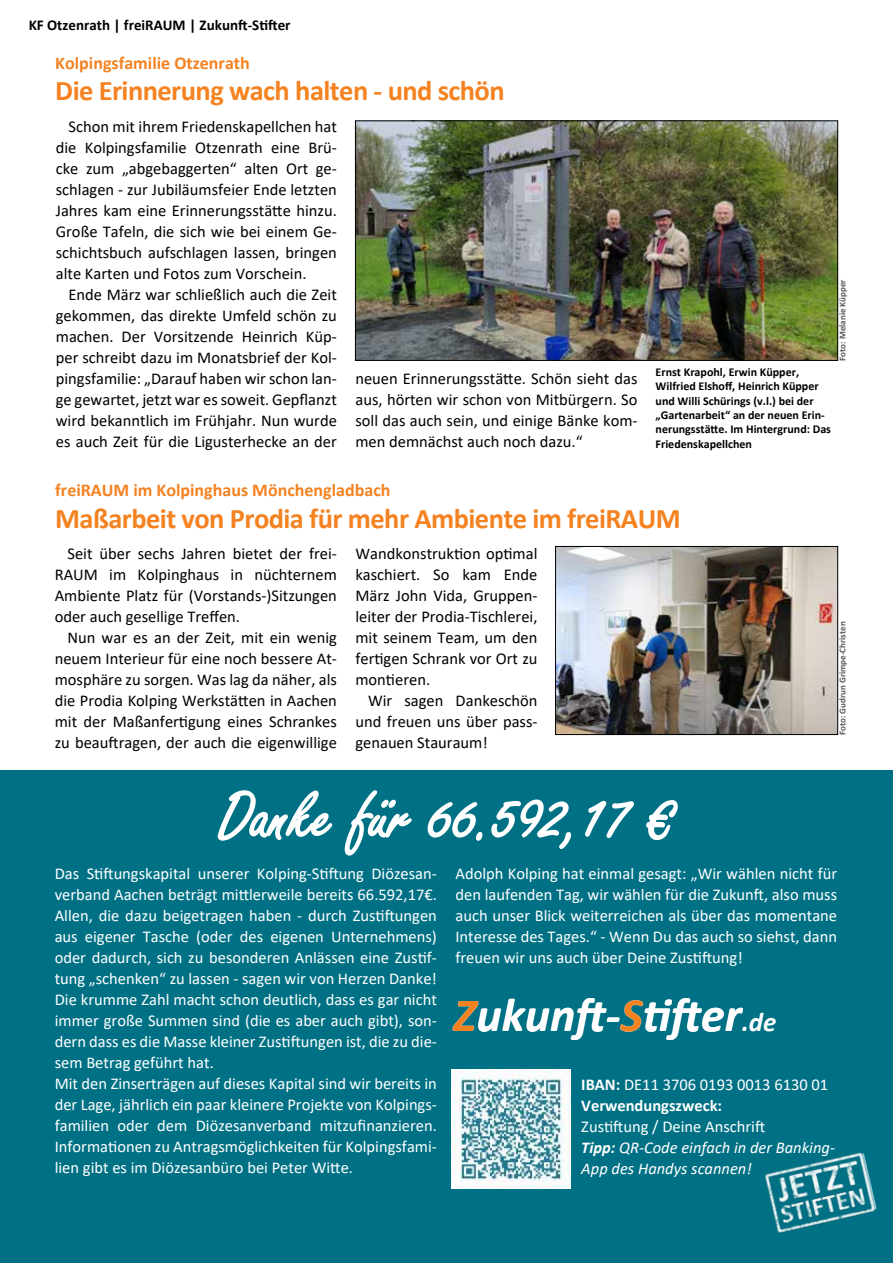
<style>
.page{position:relative;width:893px;height:1263px;background:#fff}
.page>*{position:absolute;margin:0;border:0;box-sizing:border-box;transform-origin:0 0}
.t1{font:72px "Freestyle Script";color:#fff}
.t2{font:italic 700 48px "Calibri";color:#fff}
.t3{font:700 28.5px "Calibri";letter-spacing:-.02em;color:#f58220}
.t4{font:700 18px "Calibri";color:#f58220}
.t5{font:16.5px/21px "Calibri";color:#000;text-align:justify}
.t6{font:16.5px/21px "Calibri";color:#fff}
.t7{font:italic 16.5px/21px "Calibri";color:#fff}
.t8{font:700 16.5px/21px "Calibri";color:#fff}
.t9{font:700 15px "Calibri";color:#000}
.t10{font:700 12px/14.4px "Calibri";color:#000}
.t11{font:700 9px "Calibri";color:#58595b}
.s1{color:#f58220}
.s2{font-size:27px}
.s3{font-weight:400}
.s4{font-style:normal}
.s5{font-weight:700}
</style>
<div class="page">
<div style="left:0;top:771px;width:893px;height:492px;background:#007185"></div>
<img style="left:557px;top:548px;width:279px;height:185px">
<div style="left:555px;top:546px;width:283px;height:189px;border:1px solid #000"></div>
<svg style="left:217px;top:790px;width:116px;height:51px"></svg>
<svg style="left:344px;top:790px;width:68px;height:66px"></svg>
<svg style="left:427px;top:802px;width:56px;height:39px"></svg>
<svg style="left:491px;top:799px;width:81px;height:50px"></svg>
<svg style="left:585px;top:800px;width:49px;height:38px"></svg>
<svg style="left:646px;top:800px;width:32px;height:40px"></svg>
<img style="left:452px;top:1070px;width:119px;height:119px">
<img style="left:765px;top:1152px;width:112px;height:81px">
<img style="left:357px;top:122px;width:479px;height:237px">
<div style="left:355px;top:120px;width:483px;height:241px;border:1px solid #000"></div>
<p class="t9" style="left:29px;top:14px;width:263px">KF Otzenrath | freiRAUM | Zukunft-Stifter</p>
<p class="t4" style="left:55px;top:50px;width:196px">Kolpingsfamilie Otzenrath</p>
<h3 class="t3" style="left:55px;top:71px;width:451px">Die Erinnerung wach halten - und schön</h3>
<p class="t5" style="left:56px;top:115px;width:283px;text-indent:13px">Schon mit ihrem Friedenskapellchen hat die Kolpingsfamilie Otzenrath eine Brü&shy;cke zum „abgebaggerten“ alten Ort ge&shy;schlagen - zur Jubiläumsfeier Ende letzten Jahres kam eine Erinnerungsstätte hinzu.<br>Große Tafeln, die sich wie bei einem Ge&shy;schichtsbuch aufschlagen lassen, bringen alte Karten und Fotos zum Vorschein.</p>
<p class="t5" style="left:56px;top:283px;width:283px;text-indent:13px">Ende März war schließlich auch die Zeit gekommen, das direkte Umfeld schön zu machen. Der Vorsitzende Heinrich Küp&shy;per schreibt dazu im Monatsbrief der Kol&shy;pingsfamilie: „Darauf haben wir schon lan&shy;ge gewartet, jetzt war es soweit. Gepflanzt wird bekanntlich im Frühjahr. Nun wurde es auch Zeit für die Ligusterhecke an der</p>
<p class="t5" style="left:355px;top:368px;width:284px">neuen Erinnerungsstätte. Schön sieht das aus, hörten wir schon von Mitbürgern. So soll das auch sein, und einige Bänke kom&shy;men demnächst auch noch dazu.“</p>
<p class="t10" style="left:656px;top:364px;width:177px">Ernst Krapohl, Erwin Küpper,<br>Wilfried Elshoff, Heinrich Küpper und Willi Schürings (v.l.) bei der „Gartenarbeit“ an der neuen Erin&shy;nerungsstätte. Im Hintergrund: Das<br>Friedenskapellchen</p>
<p class="t11" style="left:836px;top:361px;width:83px;rotate:-90deg">Foto: Melanie Küpper</p>
<p class="t4" style="left:55px;top:477px;width:337px">freiRAUM im Kolpinghaus Mönchengladbach</p>
<h3 class="t3" style="left:55px;top:498px;width:627px">Maßarbeit von Prodia für mehr Ambiente im freiRAUM</h3>
<p class="t5" style="left:55px;top:542px;width:284px;text-indent:13px">Seit über sechs Jahren bietet der frei-RAUM im Kolpinghaus in nüchternem Ambiente Platz für (Vorstands-)Sitzungen oder auch gesellige Treffen.</p>
<p class="t5" style="left:55px;top:626px;width:284px;text-indent:13px">Nun war es an der Zeit, mit ein wenig neuem Interieur für eine noch bessere At&shy;mosphäre zu sorgen. Was lag da näher, als die Prodia Kolping Werkstätten in Aachen mit der Maßanfertigung eines Schrankes zu beauftragen, der auch die eigenwillige</p>
<p class="t5" style="left:355px;top:542px;width:184px">Wandkonstruktion optimal kaschiert. So kam Ende März John Vida, Gruppen&shy;leiter der Prodia-Tischlerei, mit seinem Team, um den fertigen Schrank vor Ort zu montieren.</p>
<p class="t5" style="left:355px;top:689px;width:184px;text-indent:13px">Wir sagen Dankeschön und freuen uns über pass&shy;genauen Stauraum!</p>
<p class="t11" style="left:836px;top:735px;width:115px;rotate:-90deg">Foto: Gudrun Grimpe-Christen</p>
<h1 class="t1" style="left:219px;top:777px;width:457px">Danke für 66.592,17 €</h1>
<p class="t6" style="left:55px;top:863px;width:384px">Das Stiftungskapital unserer Kolping-Stiftung Diözesan&shy;verband Aachen beträgt mittlerweile bereits 66.592,17€.<br>Allen, die dazu beigetragen haben - durch Zustiftungen aus eigener Tasche (oder des eigenen Unternehmens) oder dadurch, sich zu besonderen Anlässen eine Zustif&shy;tung „schenken“ zu lassen - sagen wir von Herzen Danke!<br>Die krumme Zahl macht schon deutlich, dass es gar nicht immer große Summen sind (die es aber auch gibt), son&shy;dern dass es die Masse kleiner Zustiftungen ist, die zu die&shy;sem Betrag geführt hat.<br>Mit den Zinserträgen auf dieses Kapital sind wir bereits in der Lage, jährlich ein paar kleinere Projekte von Kolpings&shy;familien oder dem Diözesanverband mitzufinanzieren.<br>Informationen zu Antragsmöglichkeiten für Kolpingsfami&shy;lien gibt es im Diözesanbüro bei Peter Witte.</p>
<p class="t6" style="left:455px;top:863px;width:383px;text-align:justify">Adolph Kolping hat einmal gesagt: „Wir wählen nicht für den laufenden Tag, wir wählen für die Zukunft, also muss auch unser Blick weiterreichen als über das momentane Interesse des Tages.“ - Wenn Du das auch so siehst, dann freuen wir uns auch über Deine Zustiftung!</p>
<h2 class="t2" style="left:454px;top:981px;width:324px"><span class="s1">Z</span>ukunft-<span class="s1">S</span>tifter<span class="s2">.de</span></h2>
<p class="t8" style="left:581px;top:1074px;width:248px">IBAN: <span class="s3">DE11 3706 0193 0013 6130 01<br></span>Verwendungszweck:</p>
<p class="t7" style="left:581px;top:1116px;width:255px"><span class="s4">Zustiftung / Deine Anschrift<br></span><span class="s5">Tipp:</span> QR-Code einfach in der Banking-<br>App des Handys scannen!</p>
</div>
